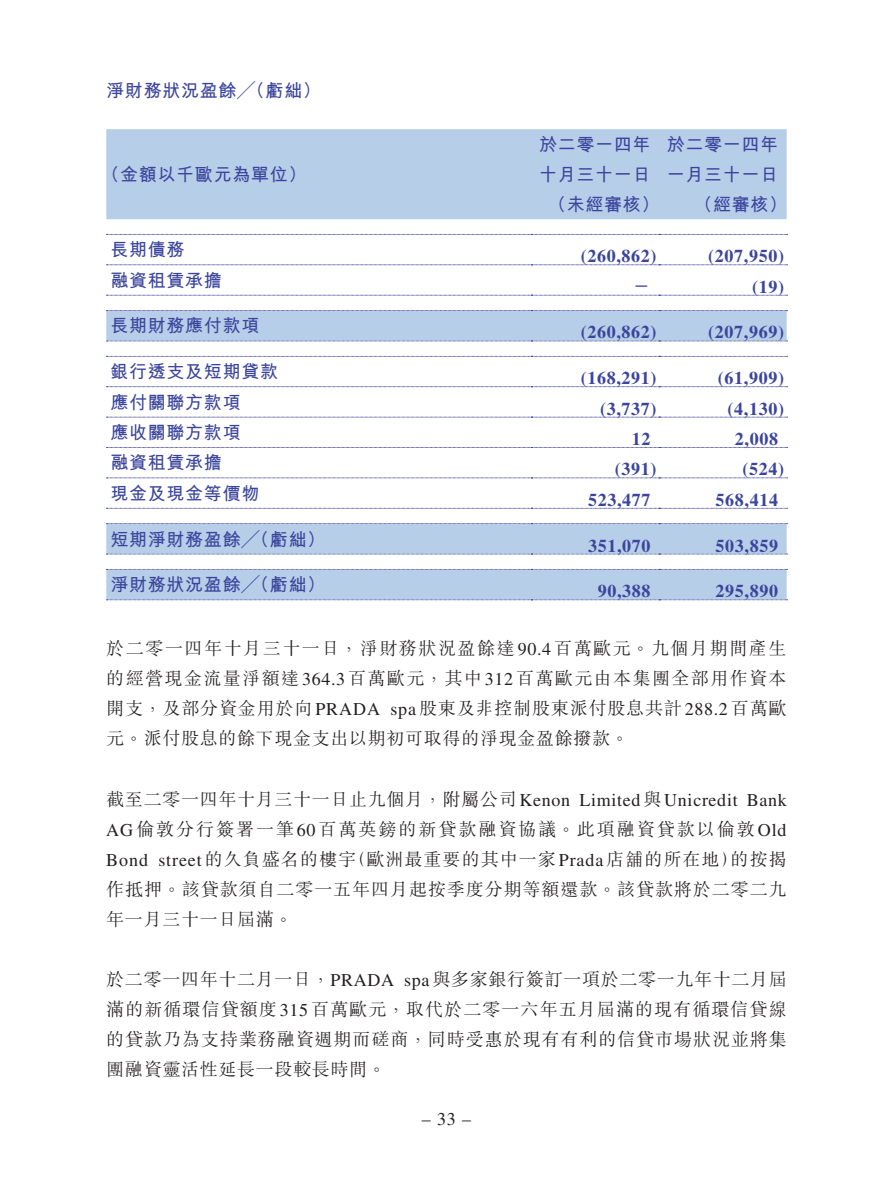
<style>
.page{position:relative;width:893px;height:1191px;background:#fff}
.page>*{position:absolute;margin:0;border:0;box-sizing:border-box;transform-origin:0 0}
._1__內文{font:300 18px/30px "M Sung HK";letter-spacing:.045em;color:#231f20;text-align:justify}
._1__內文-2{font:700 18px "M Hei HK";letter-spacing:.04em;color:#3b459d}
._1__內文-3{font:700 18px "Times LT Std";letter-spacing:.035em;color:#3b459d}
.t1{font:18px "Times LT Std";color:#231f20}
.s1{font-family:"Times LT Std";font-weight:400}
</style>
<div class="page">
<div style="left:106px;top:129px;width:681px;height:90px;background:#b6cee8"></div>
<svg style="left:106px;top:311px;width:681px;height:288px"></svg>
<svg style="left:106px;top:234px;width:681px;height:1px"></svg>
<svg style="left:106px;top:264px;width:681px;height:1px"></svg>
<svg style="left:106px;top:295px;width:681px;height:1px"></svg>
<svg style="left:106px;top:310px;width:681px;height:1px"></svg>
<svg style="left:106px;top:341px;width:681px;height:1px"></svg>
<svg style="left:106px;top:356px;width:681px;height:1px"></svg>
<svg style="left:106px;top:386px;width:681px;height:1px"></svg>
<svg style="left:106px;top:417px;width:681px;height:1px"></svg>
<svg style="left:106px;top:447px;width:681px;height:1px"></svg>
<svg style="left:106px;top:477px;width:681px;height:1px"></svg>
<svg style="left:106px;top:508px;width:681px;height:1px"></svg>
<svg style="left:106px;top:523px;width:681px;height:1px"></svg>
<svg style="left:106px;top:554px;width:681px;height:1px"></svg>
<svg style="left:106px;top:569px;width:681px;height:1px"></svg>
<svg style="left:106px;top:599px;width:681px;height:1px"></svg>
<p class="_1__內文-2" style="left:106px;top:77px;width:216px">淨財務狀況盈餘╱（虧絀）</p>
<p class="_1__內文-2" style="left:102px;top:161px;width:206px">（金額以千歐元為單位）</p>
<p class="_1__內文-2" style="left:111px;top:237px;width:76px">長期債務</p>
<p class="_1__內文-2" style="left:111px;top:267px;width:113px">融資租賃承擔</p>
<p class="_1__內文-2" style="left:111px;top:313px;width:150px">長期財務應付款項</p>
<p class="_1__內文-2" style="left:111px;top:358px;width:169px">銀行透支及短期貸款</p>
<p class="_1__內文-2" style="left:111px;top:389px;width:132px">應付關聯方款項</p>
<p class="_1__內文-2" style="left:539px;top:131px;width:113px">於二零一四年</p>
<p class="_1__內文-2" style="left:539px;top:161px;width:113px">十月三十一日</p>
<p class="_1__內文-2" style="left:548px;top:191px;width:113px">（未經審核）</p>
<p class="_1__內文-2" style="left:667px;top:131px;width:113px">於二零一四年</p>
<p class="_1__內文-2" style="left:667px;top:161px;width:113px">一月三十一日</p>
<p class="_1__內文-2" style="left:694px;top:191px;width:94px">（經審核）</p>
<p class="_1__內文-3" style="left:581px;top:245px;width:77px">(260,862)</p>
<p class="_1__內文-3" style="left:708px;top:245px;width:77px">(207,950)</p>
<p class="_1__內文-2" style="left:633px;top:273px;width:19px">－</p>
<p class="_1__內文-3" style="left:752px;top:276px;width:33px">(19)</p>
<p class="_1__內文-3" style="left:581px;top:322px;width:77px">(260,862)</p>
<p class="_1__內文-3" style="left:708px;top:322px;width:77px">(207,969)</p>
<p class="_1__內文-3" style="left:581px;top:367px;width:77px">(168,291)</p>
<p class="_1__內文-3" style="left:718px;top:367px;width:68px">(61,909)</p>
<p class="_1__內文-3" style="left:600px;top:398px;width:58px">(3,737)</p>
<p class="_1__內文-3" style="left:728px;top:398px;width:58px">(4,130)</p>
<p class="_1__內文-2" style="left:111px;top:419px;width:132px">應收關聯方款項</p>
<p class="_1__內文-3" style="left:632px;top:428px;width:20px">12</p>
<p class="_1__內文-3" style="left:735px;top:428px;width:45px">2,008</p>
<p class="_1__內文-2" style="left:111px;top:450px;width:113px">融資租賃承擔</p>
<p class="_1__內文-3" style="left:615px;top:458px;width:43px">(391)</p>
<p class="_1__內文-3" style="left:742px;top:458px;width:43px">(524)</p>
<p class="_1__內文-2" style="left:111px;top:480px;width:150px">現金及現金等價物</p>
<p class="_1__內文-3" style="left:588px;top:489px;width:64px">523,477</p>
<p class="_1__內文-3" style="left:716px;top:489px;width:64px">568,414</p>
<p class="_1__內文-2" style="left:111px;top:526px;width:216px">短期淨財務盈餘╱（虧絀）</p>
<p class="_1__內文-3" style="left:588px;top:535px;width:64px">351,070</p>
<p class="_1__內文-3" style="left:716px;top:535px;width:64px">503,859</p>
<p class="_1__內文-2" style="left:111px;top:571px;width:216px">淨財務狀況盈餘╱（虧絀）</p>
<p class="_1__內文-3" style="left:598px;top:580px;width:54px">90,388</p>
<p class="_1__內文-3" style="left:716px;top:580px;width:64px">295,890</p>
<p class="_1__內文" style="left:106px;top:632px;width:682px">於二零一四年十月三十一日，淨財務狀況盈餘達<span class="s1">90.4</span>百萬歐元。九個月期間產生的經營現金流量淨額達<span class="s1">364.3</span>百萬歐元，其中<span class="s1">312</span>百萬歐元由本集團全部用作資本開支，及部分資金用於向<span class="s1">PRADA spa</span>股東及非控制股東派付股息共計<span class="s1">288.2</span>百萬歐元。派付股息的餘下現金支出以期初可取得的淨現金盈餘撥款。</p>
<p class="_1__內文" style="left:106px;top:782px;width:682px">截至二零一四年十月三十一日止九個月，附屬公司<span class="s1">Kenon Limited</span>與<span class="s1">Unicredit Bank AG</span>倫敦分行簽署一筆<span class="s1">60</span>百萬英鎊的新貸款融資協議。此項融資貸款以倫敦<span class="s1">Old Bond street</span>的久負盛名的樓宇（歐洲最重要的其中一家<span class="s1">Prada</span>店舖的所在地）的按揭作抵押。該貸款須自二零一五年四月起按季度分期等額還款。該貸款將於二零二九年一月三十一日屆滿。</p>
<p class="_1__內文" style="left:106px;top:962px;width:682px">於二零一四年十二月一日，<span class="s1">PRADA spa</span>與多家銀行簽訂一項於二零一九年十二月屆滿的新循環信貸額度<span class="s1">315</span>百萬歐元，取代於二零一六年五月屆滿的現有循環信貸線的貸款乃為支持業務融資週期而磋商，同時受惠於現有有利的信貸市場狀況並將集團融資靈活性延長一段較長時間。</p>
<p class="t1" style="left:422px;top:1109px;width:51px">–33–</p>
</div>
